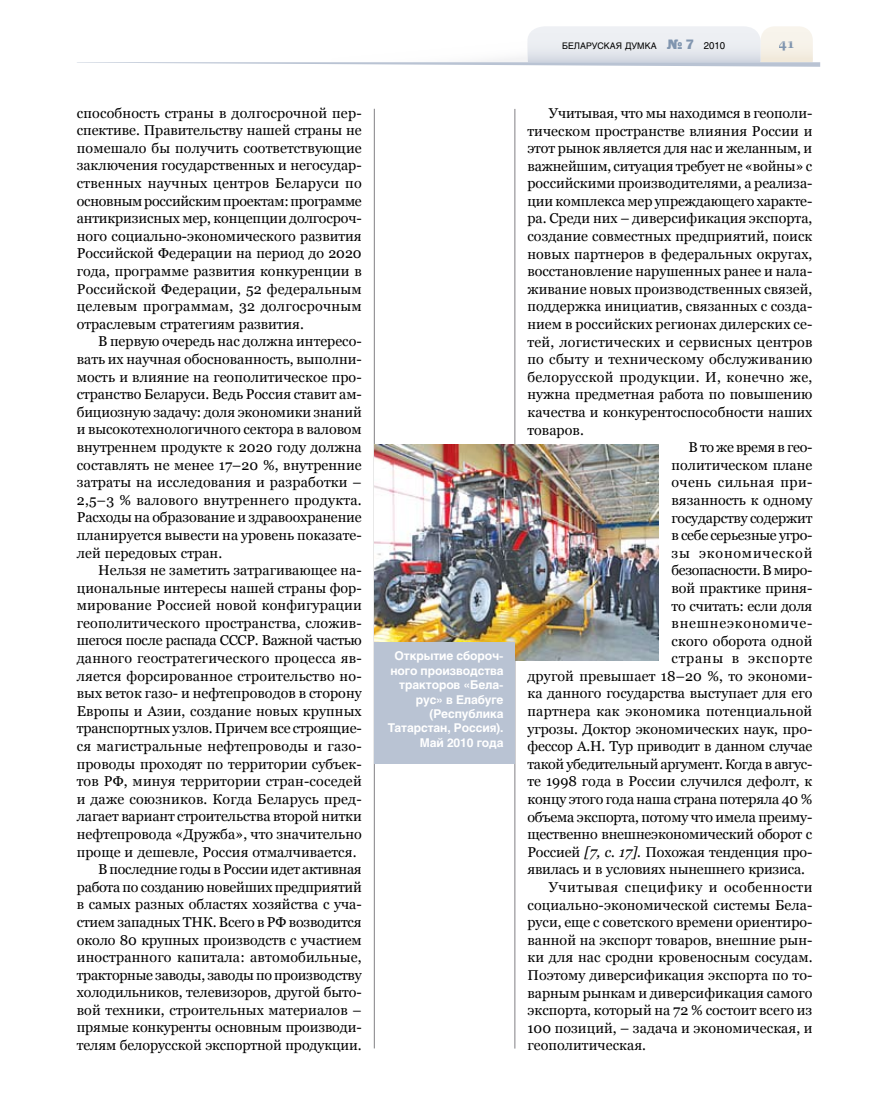
<style>
.page{position:relative;width:872px;height:1106px;background:#fff}
.page>*{position:absolute;margin:0;border:0;box-sizing:border-box;transform-origin:0 0}
.t1{font:14.25px/17.5px "Georgia";letter-spacing:.005em;color:#000;text-align:justify}
.t2{font:14.25px "Georgia";letter-spacing:-.02em;color:#000}
.t3{font:14.25px "Georgia";letter-spacing:-.015em;color:#000}
.t4{font:14.25px "Georgia";letter-spacing:.025em;color:#000}
.t5{font:14.25px "Georgia";letter-spacing:.035em;color:#000}
.t6{font:14.25px "Georgia";letter-spacing:-.025em;color:#000}
.t7{font:14.25px "Georgia";letter-spacing:.055em;color:#000}
.t8{font:14.25px "Georgia";letter-spacing:.06em;color:#000}
.t9{font:14.25px "Georgia";letter-spacing:.05em;color:#000}
.t10{font:700 13.5px "Georgia";color:#8095af}
.t11{font:700 12px/14.4px "Helios";letter-spacing:-.01em;color:#fff;text-align:right}
.t12{font:9px "Helios";color:#000}
.s1{font-family:"Black Grotesk C";font-size:13.5px;color:#8095af}
.s2{font-size:9.75px}
.s3{font-style:italic}
</style>
<div class="page">
<hr style="left:374px;top:109px;width:1px;height:939px;background:#818084">
<hr style="left:514px;top:109px;width:1px;height:939px;background:#818084">
<svg style="left:77px;top:26px;width:743px;height:41px"></svg>
<img style="left:374px;top:444px;width:284px;height:216px">
<div style="left:374px;top:642px;width:141px;height:121px;background:#b9c3d3"></div>
<p class="t1" style="left:77px;top:104px;width:286px">способность страны в долгосрочной пер&shy;спективе. Правительству нашей страны не помешало бы получить соответствующие заключения государственных и негосудар&shy;ственных научных центров Беларуси по основным российским проектам: программе антикризисных мер, концепции долгосроч&shy;ного социально-экономического развития Российской Федерации на период до 2020 года, программе развития конкуренции в Российской Федерации, 52 федеральным целевым программам, 32 долгосрочным отраслевым стратегиям развития.</p>
<p class="t1" style="left:77px;top:333px;width:286px;text-indent:21px">В первую очередь нас должна интересо&shy;вать их научная обоснованность, выполни&shy;мость и влияние на геополитическое про&shy;странство Беларуси. Ведь Россия ставит ам&shy;бициозную задачу: доля экономики знаний и высокотехнологичного сектора в валовом внутреннем продукте к 2020 году должна составлять не менее 17–20 %, внутренние затраты на исследования и разработки – 2,5–3 % валового внутреннего продукта.<br>Расходы на образование и здравоохранение планируется вывести на уровень показате&shy;лей передовых стран.</p>
<p class="t1" style="left:98px;top:561px;width:265px">Нельзя не заметить затрагивающее на-</p>
<p class="t1" style="left:77px;top:579px;width:286px">циональные интересы нашей страны фор-</p>
<p class="t1" style="left:77px;top:596px;width:286px">мирование Россией новой конфигурации</p>
<p class="t1" style="left:77px;top:614px;width:286px">геополитического пространства, сложив-</p>
<p class="t2" style="left:77px;top:632px;width:286px">шегося после распада СССР. Важной частью</p>
<p class="t1" style="left:77px;top:649px;width:286px">данного геостратегического процесса яв-</p>
<p class="t1" style="left:77px;top:667px;width:286px">ляется форсированное строительство но-</p>
<p class="t1" style="left:77px;top:684px;width:286px">вых веток газо- и нефтепроводов в сторону</p>
<p class="t1" style="left:77px;top:702px;width:286px">Европы и Азии, создание новых крупных</p>
<p class="t1" style="left:77px;top:719px;width:286px">транспортных узлов. Причем все строящие-</p>
<p class="t1" style="left:77px;top:737px;width:286px">ся магистральные нефтепроводы и газо-</p>
<p class="t1" style="left:77px;top:755px;width:286px">проводы проходят по территории субъек-</p>
<p class="t1" style="left:77px;top:772px;width:286px">тов РФ, минуя территории стран-соседей</p>
<p class="t1" style="left:77px;top:790px;width:286px">и даже союзников. Когда Беларусь пред-</p>
<p class="t1" style="left:77px;top:807px;width:286px">лагает вариант строительства второй нитки</p>
<p class="t1" style="left:77px;top:825px;width:286px">нефтепровода «Дружба», что значительно</p>
<p class="t1" style="left:77px;top:842px;width:281px">проще и дешевле, Россия отмалчивается.</p>
<p class="t2" style="left:98px;top:861px;width:265px">В последние годы в России идет активная</p>
<p class="t3" style="left:77px;top:878px;width:286px">работа по созданию новейших предприятий</p>
<p class="t1" style="left:77px;top:895px;width:286px">в самых разных областях хозяйства с уча-</p>
<p class="t3" style="left:77px;top:914px;width:286px">стием западных ТНК. Всего в РФ возводится</p>
<p class="t1" style="left:77px;top:930px;width:286px">около 80 крупных производств с участием</p>
<p class="t1" style="left:77px;top:948px;width:286px">иностранного капитала: автомобильные,</p>
<p class="t2" style="left:77px;top:966px;width:286px">тракторные заводы, заводы по производству</p>
<p class="t1" style="left:77px;top:983px;width:286px">холодильников, телевизоров, другой быто-</p>
<p class="t1" style="left:77px;top:1001px;width:286px">вой техники, строительных материалов –</p>
<p class="t1" style="left:77px;top:1018px;width:286px">прямые конкуренты основным производи-</p>
<p class="t1" style="left:77px;top:1036px;width:286px">телям белорусской экспортной продукции.</p>
<p class="t11" style="left:388px;top:649px;width:117px">Открытие сбороч&shy;ного производства тракторов «Бела&shy;рус» в Елабуге (Республика<br>Татарстан, Россия).<br>Май 2010 года</p>
<p class="t12" style="left:562px;top:40px;width:165px">БЕЛАРУСКАЯ ДУМКА <span class="s1">№ 7</span> <span class="s2">2010</span></p>
<p class="t10" style="left:778px;top:36px;width:17px">41</p>
<p class="t1" style="left:549px;top:104px;width:265px">Учитывая, что мы находимся в геополи-</p>
<p class="t1" style="left:527px;top:122px;width:286px">тическом пространстве влияния России и</p>
<p class="t1" style="left:527px;top:139px;width:286px">этот рынок является для нас и желанным, и</p>
<p class="t1" style="left:527px;top:157px;width:286px">важнейшим, ситуация требует не «войны» с</p>
<p class="t1" style="left:527px;top:174px;width:286px">российскими производителями, а реализа-</p>
<p class="t1" style="left:527px;top:192px;width:286px">ции комплекса мер упреждающего характе-</p>
<p class="t1" style="left:527px;top:210px;width:286px">ра. Среди них – диверсификация экспорта,</p>
<p class="t1" style="left:527px;top:227px;width:286px">создание совместных предприятий, поиск</p>
<p class="t1" style="left:527px;top:245px;width:286px">новых партнеров в федеральных округах,</p>
<p class="t1" style="left:527px;top:262px;width:286px">восстановление нарушенных ранее и нала-</p>
<p class="t1" style="left:527px;top:280px;width:286px">живание новых производственных связей,</p>
<p class="t1" style="left:527px;top:298px;width:286px">поддержка инициатив, связанных с созда-</p>
<p class="t1" style="left:527px;top:315px;width:286px">нием в российских регионах дилерских се-</p>
<p class="t1" style="left:527px;top:333px;width:286px">тей, логистических и сервисных центров</p>
<p class="t1" style="left:527px;top:350px;width:286px">по сбыту и техническому обслуживанию</p>
<p class="t4" style="left:527px;top:369px;width:286px">белорусской продукции. И, конечно же,</p>
<p class="t1" style="left:527px;top:386px;width:286px">нужна предметная работа по повышению</p>
<p class="t1" style="left:527px;top:403px;width:286px">качества и конкурентоспособности наших</p>
<p class="t1" style="left:527px;top:421px;width:58px">товаров.</p>
<p class="t2" style="left:688px;top:439px;width:125px">В то же время в гео-</p>
<p class="t1" style="left:671px;top:456px;width:142px">политическом плане</p>
<p class="t4" style="left:671px;top:474px;width:142px">очень сильная при-</p>
<p class="t1" style="left:671px;top:491px;width:142px">вязанность к одному</p>
<p class="t3" style="left:671px;top:509px;width:142px">государству содержит</p>
<p class="t2" style="left:671px;top:527px;width:142px">в себе серьезные угро-</p>
<p class="t8" style="left:671px;top:545px;width:142px">зы экономической</p>
<p class="t6" style="left:671px;top:562px;width:142px">безопасности. В миро-</p>
<p class="t1" style="left:671px;top:579px;width:142px">вой практике приня-</p>
<p class="t1" style="left:671px;top:597px;width:142px">то считать: если доля</p>
<p class="t7" style="left:671px;top:615px;width:142px">внешнеэкономиче-</p>
<p class="t1" style="left:671px;top:632px;width:142px">ского оборота одной</p>
<p class="t9" style="left:671px;top:650px;width:142px">страны в экспорте</p>
<p class="t1" style="left:527px;top:667px;width:286px">другой превышает 18–20 %, то экономи-</p>
<p class="t1" style="left:527px;top:684px;width:286px">ка данного государства выступает для его</p>
<p class="t1" style="left:527px;top:702px;width:286px">партнера как экономика потенциальной</p>
<p class="t1" style="left:527px;top:720px;width:286px">угрозы. Доктор экономических наук, про-</p>
<p class="t1" style="left:527px;top:737px;width:286px">фессор А.Н. Тур приводит в данном случае</p>
<p class="t2" style="left:527px;top:756px;width:286px">такой убедительный аргумент. Когда в авгус-</p>
<p class="t1" style="left:527px;top:772px;width:286px">те 1998 года в России случился дефолт, к</p>
<p class="t3" style="left:527px;top:791px;width:286px">концу этого года наша страна потеряла 40 %</p>
<p class="t1" style="left:527px;top:808px;width:286px">объема экспорта, потому что имела преиму-</p>
<p class="t1" style="left:527px;top:825px;width:286px">щественно внешнеэкономический оборот с</p>
<p class="t1" style="left:527px;top:843px;width:286px">Россией <span class="s3">[7, с. 17].</span> Похожая тенденция про-</p>
<p class="t1" style="left:527px;top:860px;width:279px">явилась и в условиях нынешнего кризиса.</p>
<p class="t5" style="left:549px;top:879px;width:265px">Учитывая специфику и особенности</p>
<p class="t1" style="left:527px;top:895px;width:286px">социально-экономической системы Бела-</p>
<p class="t1" style="left:527px;top:913px;width:286px">руси, еще с советского времени ориентиро-</p>
<p class="t1" style="left:527px;top:931px;width:286px">ванной на экспорт товаров, внешние рын-</p>
<p class="t1" style="left:527px;top:948px;width:286px">ки для нас сродни кровеносным сосудам.</p>
<p class="t1" style="left:527px;top:966px;width:286px">Поэтому диверсификация экспорта по то-</p>
<p class="t1" style="left:527px;top:983px;width:286px">варным рынкам и диверсификация самого</p>
<p class="t1" style="left:527px;top:1001px;width:286px">экспорта, который на 72 % состоит всего из</p>
<p class="t1" style="left:527px;top:1019px;width:286px">100 позиций, – задача и экономическая, и</p>
<p class="t1" style="left:527px;top:1036px;width:120px">геополитическая.</p>
</div>
